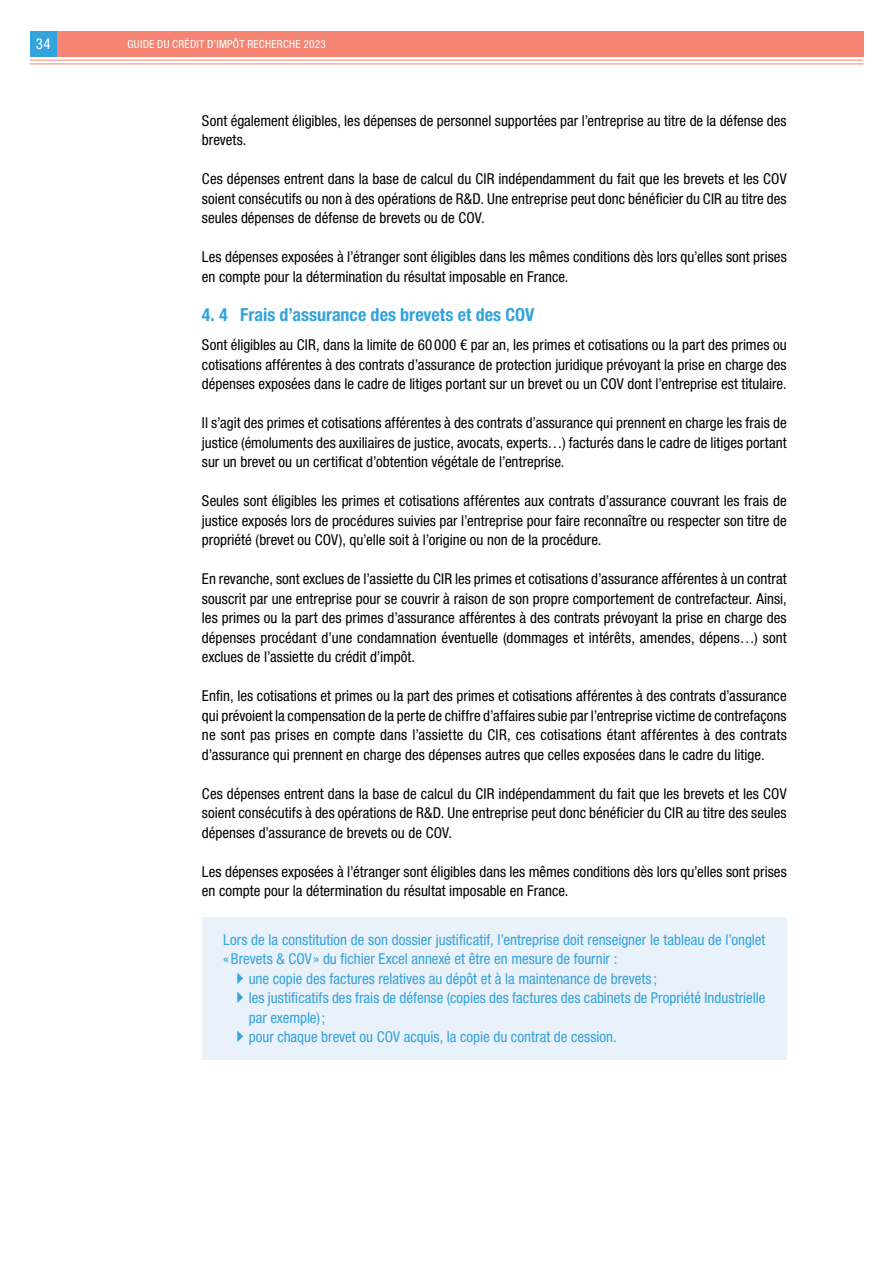
<style>
.page{position:relative;width:893px;height:1263px;background:#fff}
.page>*{position:absolute;margin:0;border:0;box-sizing:border-box;transform-origin:0 0}
.t1{font:700 condensed 18px "Helvetica Neue LT Std";color:#33a3dc}
.t2{font:condensed 15px/19.5px "Helvetica Neue LT Std";color:#000;text-align:justify}
.t3{font:condensed 15px "Helvetica Neue LT Std";color:#33a3dc}
.t4{font:condensed 15px "Helvetica Neue LT Std";color:#fff}
.t5{font:condensed 11.25px "Helvetica Neue LT Std";letter-spacing:.025em;color:#fff}
</style>
<div class="page">
<div style="left:202px;top:917px;width:585px;height:64px;background:#e9f1fa"></div>
<div style="left:202px;top:976px;width:585px;height:64px;background:#e9f1fa"></div>
<div style="left:202px;top:1015px;width:585px;height:44px;background:#e9f1fa"></div>
<div style="left:30px;top:31px;width:833px;height:26px;background:#f58473"></div>
<hr style="left:30px;top:64px;width:833px;height:1px;background:#f58473">
<hr style="left:30px;top:60px;width:833px;height:1px;background:#f58473">
<div style="left:30px;top:31px;width:27px;height:26px;background:#33a3dc"></div>
<p class="t4" style="left:36px;top:35px;width:16px">34</p>
<p class="t5" style="left:128px;top:38px;width:200px">GUIDE DU CRÉDIT D’IMPÔT RECHERCHE 2023</p>
<p class="t2" style="left:202px;top:111px;width:586px">Sont également éligibles, les dépenses de personnel supportées par l’entreprise au titre de la défense des brevets.</p>
<p class="t2" style="left:202px;top:169px;width:586px">Ces dépenses entrent dans la base de calcul du CIR indépendamment du fait que les brevets et les COV soient consécutifs ou non à des opérations de R&amp;D. Une entreprise peut donc bénéficier du CIR au titre des seules dépenses de défense de brevets ou de COV.</p>
<p class="t2" style="left:202px;top:247px;width:586px">Les dépenses exposées à l’étranger sont éligibles dans les mêmes conditions dès lors qu’elles sont prises en compte pour la détermination du résultat imposable en France.</p>
<p class="t1" style="left:202px;top:304px;width:334px">4. 4 Frais d’assurance des brevets et des COV</p>
<p class="t2" style="left:202px;top:335px;width:586px">Sont éligibles au CIR, dans la limite de 60 000 € par an, les primes et cotisations ou la part des primes ou cotisations afférentes à des contrats d’assurance de protection juridique prévoyant la prise en charge des dépenses exposées dans le cadre de litiges portant sur un brevet ou un COV dont l’entreprise est titulaire.</p>
<p class="t2" style="left:202px;top:413px;width:586px">Il s’agit des primes et cotisations afférentes à des contrats d’assurance qui prennent en charge les frais de justice (émoluments des auxiliaires de justice, avocats, experts…) facturés dans le cadre de litiges portant sur un brevet ou un certificat d’obtention végétale de l’entreprise.</p>
<p class="t2" style="left:202px;top:491px;width:586px">Seules sont éligibles les primes et cotisations afférentes aux contrats d’assurance couvrant les frais de justice exposés lors de procédures suivies par l’entreprise pour faire reconnaître ou respecter son titre de propriété (brevet ou COV), qu’elle soit à l’origine ou non de la procédure.</p>
<p class="t2" style="left:202px;top:569px;width:586px">En revanche, sont exclues de l’assiette du CIR les primes et cotisations d’assurance afférentes à un contrat souscrit par une entreprise pour se couvrir à raison de son propre comportement de contrefacteur. Ainsi, les primes ou la part des primes d’assurance afférentes à des contrats prévoyant la prise en charge des dépenses procédant d’une condamnation éventuelle (dommages et intérêts, amendes, dépens…) sont exclues de l’assiette du crédit d’impôt.</p>
<p class="t2" style="left:202px;top:686px;width:586px">Enfin, les cotisations et primes ou la part des primes et cotisations afférentes à des contrats d’assurance qui prévoient la compensation de la perte de chiffre d’affaires subie par l’entreprise victime de contrefaçons ne sont pas prises en compte dans l’assiette du CIR, ces cotisations étant afférentes à des contrats d’assurance qui prennent en charge des dépenses autres que celles exposées dans le cadre du litige.</p>
<p class="t2" style="left:202px;top:783px;width:586px">Ces dépenses entrent dans la base de calcul du CIR indépendamment du fait que les brevets et les COV soient consécutifs à des opérations de R&amp;D. Une entreprise peut donc bénéficier du CIR au titre des seules dépenses d’assurance de brevets ou de COV.</p>
<p class="t2" style="left:202px;top:861px;width:586px">Les dépenses exposées à l’étranger sont éligibles dans les mêmes conditions dès lors qu’elles sont prises en compte pour la détermination du résultat imposable en France.</p>
<p class="t3" style="left:223px;top:931px;width:544px">Lors de la constitution de son dossier justificatif, l’entreprise doit renseigner le tableau de l’onglet</p>
<p class="t3" style="left:223px;top:950px;width:396px">«Brevets &amp; COV » du fichier Excel annexé et être en mesure de fournir :</p>
<p class="t3" style="left:249px;top:970px;width:410px">une copie des factures relatives au dépôt et à la maintenance de brevets ;</p>
<p class="t3" style="left:249px;top:989px;width:518px">les justificatifs des frais de défense (copies des factures des cabinets de Propriété Industrielle</p>
<p class="t3" style="left:249px;top:1009px;width:78px">par exemple) ;</p>
<p class="t3" style="left:249px;top:1028px;width:369px">pour chaque brevet ou COV acquis, la copie du contrat de cession.</p>
</div>
